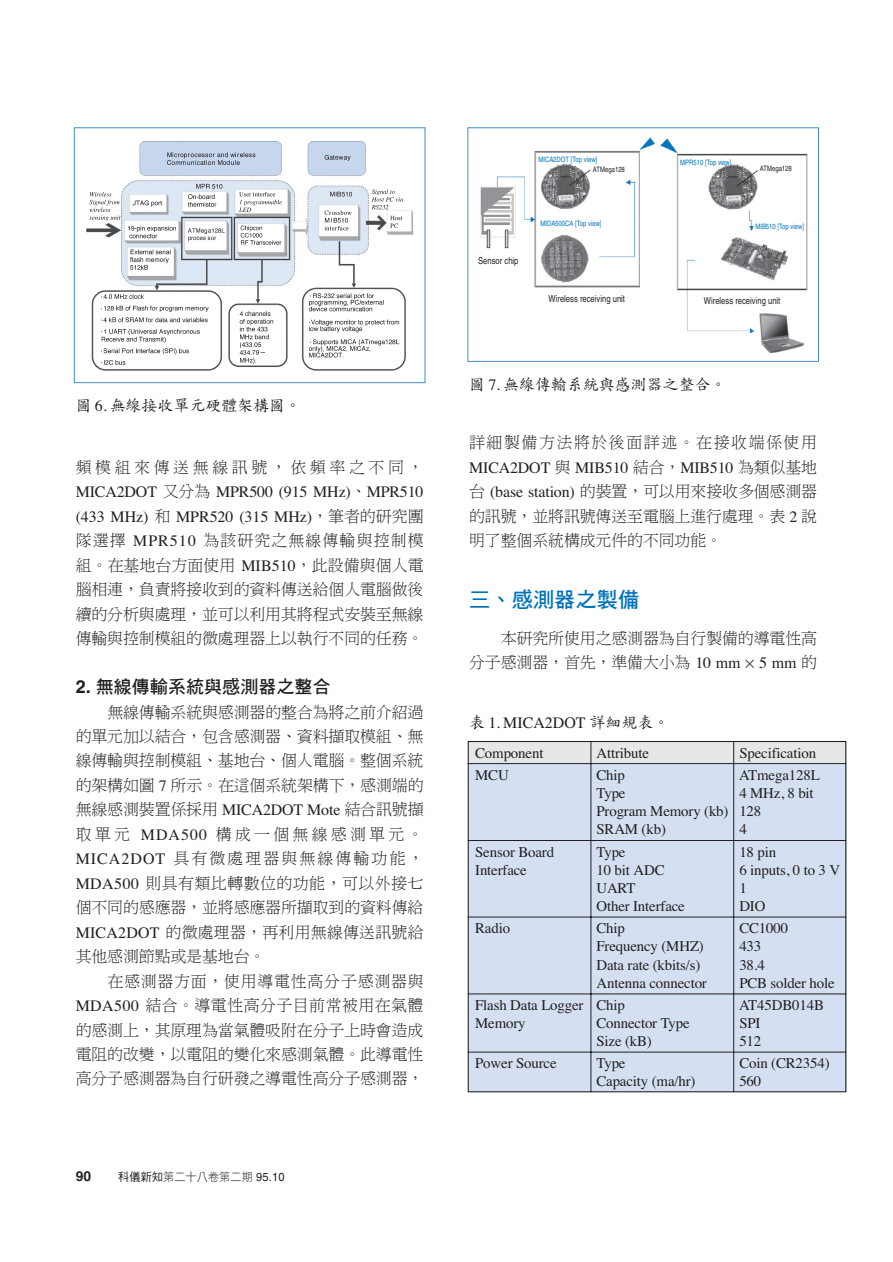
<style>
.page{position:relative;width:893px;height:1262px;background:#fff}
.page>*{position:absolute;margin:0;border:0;box-sizing:border-box;transform-origin:0 0}
.t1{font:21.3px "DF Hei Bd HK BF";color:#0072bc}
.t2{font:18.15px "DF Hei Bd HK BF";color:#231f20}
.t3{font:15.9px/24.5px "DF Ming Lt HK BF";letter-spacing:-.01em;color:#231f20;text-align:justify}
.t4{font:15.9px/24.5px "Times";letter-spacing:-.01em;color:#231f20}
.t5{font:15.9px "DF Kai Shu Md HK BF";color:#231f20}
.t6{font:15.9px "DF Ming Lt HK BF";letter-spacing:.095em;color:#231f20}
.t7{font:15.9px "DF Ming Lt HK BF";letter-spacing:.225em;color:#231f20}
.t8{font:14.85px/18px "Times";letter-spacing:-.01em;color:#231f20}
.t9{font:700 13.8px "Helvetica";color:#231f20}
.t10{font:11.7px "DF Li Hei Lt HK BF";letter-spacing:.01em;color:#231f20;scale:.95 1}
.t11{font:9.6px "Helvetica";color:#231f20;scale:.8 1}
.t12{font:7.5px "Helvetica";color:#0072bc;scale:.8 1}
.t13{font:7.5px "Helvetica";color:#231f20;scale:.8 1}
.s1{font-family:"Times"}
.s2{font-family:"DF Ming Lt HK BF"}
.s3{font-family:"Helvetica";font-weight:700}
.s4{font-family:"DF Hei Md HK BF"}
.s5{font-family:"Helvetica"}
.s6{font-family:"DF Kai Shu Md HK BF"}
</style>
<div class="page">
<img style="left:87px;top:141px;width:327px;height:229px">
<div style="left:74px;top:128px;width:351px;height:255px;border:1px solid #448dcb"></div>
<div style="left:467px;top:741px;width:379px;height:22px;background:#e6e7e9"></div>
<div style="left:467px;top:763px;width:379px;height:328px;background:#d4e0f1"></div>
<div style="left:467px;top:741px;width:379px;height:351px;border:1px solid #231f20"></div>
<img style="left:480px;top:137px;width:328px;height:217px">
<hr style="left:467px;top:763px;width:379px;height:1px;background:#231f20">
<hr style="left:467px;top:840px;width:379px;height:1px;background:#231f20">
<hr style="left:467px;top:916px;width:379px;height:1px;background:#231f20">
<hr style="left:467px;top:993px;width:379px;height:1px;background:#231f20">
<hr style="left:467px;top:1051px;width:379px;height:1px;background:#231f20">
<hr style="left:590px;top:741px;width:1px;height:351px;background:#231f20">
<hr style="left:733px;top:741px;width:1px;height:351px;background:#231f20">
<p class="t5" style="left:76px;top:397px;width:227px">圖 <span class="s1">6.</span> 無線接收單元硬體架構圖。</p>
<p class="t7" style="left:76px;top:459px;width:349px">頻模組來傳送無線訊號，依頻率之不同，</p>
<p class="t4" style="left:76px;top:481px;width:349px">MICA2DOT <span class="s2">又分為</span> MPR500 (915 MHz)<span class="s2">、</span>MPR510 (433 MHz) <span class="s2">和</span> MPR520 (315 MHz)<span class="s2">，筆者的研究團</span></p>
<p class="t3" style="left:76px;top:529px;width:349px">隊選擇 <span class="s1">MPR510</span> 為該研究之無線傳輸與控制模組。在基地台方面使用 <span class="s1">MIB510</span>，此設備與個人電腦相連，負責將接收到的資料傳送給個人電腦做後續的分析與處理，並可以利用其將程式安裝至無線傳輸與控制模組的微處理器上以執行不同的任務。</p>
<p class="t2" style="left:76px;top:677px;width:256px"><span class="s3">2.</span> 無線傳輸系統與感測器之整合</p>
<p class="t3" style="left:76px;top:700px;width:349px;text-indent:32px">無線傳輸系統與感測器的整合為將之前介紹過的單元加以結合，包含感測器、資料擷取模組、無線傳輸與控制模組、基地台、個人電腦。整個系統的架構如圖 <span class="s1">7</span> 所示。在這個系統架構下，感測端的無線感測裝置係採用 <span class="s1">MICA2DOT Mote</span> 結合訊號擷取單元 <span class="s1">MDA500</span> 構成一個無線感測單元。<span class="s1">MICA2DOT</span> 具有微處理器與無線傳輸功能，<span class="s1">MDA500</span> 則具有類比轉數位的功能，可以外接七個不同的感應器，並將感應器所擷取到的資料傳給<span class="s1">MICA2DOT</span> 的微處理器，再利用無線傳送訊號給其他感測節點或是基地台。</p>
<p class="t3" style="left:76px;top:969px;width:349px;text-indent:32px">在感測器方面，使用導電性高分子感測器與<span class="s1">MDA500</span> 結合。導電性高分子目前常被用在氣體的感測上，其原理為當氣體吸附在分子上時會造成電阻的改變，以電阻的變化來感測氣體。此導電性高分子感測器為自行研發之導電性高分子感測器，</p>
<p class="t9" style="left:76px;top:1171px;width:17px">90</p>
<p class="t10" style="left:118px;top:1171px;width:177px"><span class="s4">科儀新知</span>第二十八卷第二期 <span class="s5">95.10</span></p>
<p class="t11" style="left:478px;top:257px;width:52px">Sensor chip</p>
<p class="t12" style="left:538px;top:157px;width:75px">MICA2DOT [Top view]</p>
<p class="t13" style="left:593px;top:166px;width:41px">ATMega128</p>
<p class="t12" style="left:680px;top:160px;width:66px">MPR510 [Top view]</p>
<p class="t13" style="left:760px;top:166px;width:41px">ATMega128</p>
<p class="t12" style="left:540px;top:221px;width:78px">MIDA500CA [Top view]</p>
<p class="t12" style="left:755px;top:224px;width:62px">MIB510 [Top view]</p>
<p class="t11" style="left:548px;top:295px;width:97px">Wireless receiving unit</p>
<p class="t11" style="left:703px;top:297px;width:97px">Wireless receiving unit</p>
<p class="t5" style="left:469px;top:376px;width:259px">圖 <span class="s1">7.</span> 無線傳輸系統與感測器之整合。</p>
<p class="t6" style="left:469px;top:435px;width:349px">詳細製備方法將於後面詳述。在接收端係使用</p>
<p class="t4" style="left:469px;top:457px;width:349px">MICA2DOT <span class="s2">與</span> MIB510 <span class="s2">結合，</span>MIB510 <span class="s2">為類似基地</span></p>
<p class="t3" style="left:469px;top:480px;width:349px">台 <span class="s1">(base station)</span> 的裝置，可以用來接收多個感測器的訊號，並將訊號傳送至電腦上進行處理。表 <span class="s1">2</span> 說明了整個系統構成元件的不同功能。</p>
<h1 class="t1" style="left:469px;top:588px;width:172px">三、感測器之製備</h1>
<p class="t3" style="left:469px;top:626px;width:349px;text-align:right">本研究所使用之感測器為自行製備的導電性高<br>分子感測器，首先，準備大小為 <span class="s1">10 mm 5 mm</span> 的</p>
<p class="t4" style="left:469px;top:711px;width:202px"><span class="s6">表</span> 1. MICA2DOT <span class="s6">詳細規表。</span></p>
<p class="t8" style="left:475px;top:745px;width:70px">Component</p>
<p class="t8" style="left:596px;top:745px;width:54px">Attribute</p>
<p class="t8" style="left:739px;top:745px;width:78px">Specification</p>
<p class="t8" style="left:475px;top:767px;width:35px">MCU</p>
<p class="t8" style="left:596px;top:767px;width:30px">Chip</p>
<p class="t8" style="left:739px;top:767px;width:82px">ATmega128L</p>
<p class="t8" style="left:596px;top:785px;width:31px">Type</p>
<p class="t8" style="left:596px;top:785px;width:219px;text-indent:143px">4 MHz, 8 bit<br>Program Memory (kb) 128<br>SRAM (kb)</p>
<p class="t8" style="left:739px;top:822px;width:9px">4</p>
<p class="t8" style="left:475px;top:844px;width:80px">Sensor Board</p>
<p class="t8" style="left:596px;top:844px;width:31px">Type</p>
<p class="t8" style="left:739px;top:844px;width:38px">18 pin</p>
<p class="t8" style="left:475px;top:862px;width:53px">Interface</p>
<p class="t8" style="left:596px;top:862px;width:70px">10 bit ADC</p>
<p class="t8" style="left:739px;top:862px;width:102px">6 inputs, 0 to 3 V</p>
<p class="t8" style="left:596px;top:880px;width:41px">UART</p>
<p class="t8" style="left:739px;top:880px;width:9px">1</p>
<p class="t8" style="left:596px;top:898px;width:90px">Other Interface</p>
<p class="t8" style="left:739px;top:898px;width:28px">DIO</p>
<p class="t8" style="left:475px;top:920px;width:36px">Radio</p>
<p class="t8" style="left:596px;top:920px;width:30px">Chip</p>
<p class="t8" style="left:739px;top:920px;width:50px">CC1000</p>
<p class="t8" style="left:596px;top:938px;width:109px">Frequency (MHZ)</p>
<p class="t8" style="left:739px;top:938px;width:24px">433</p>
<p class="t8" style="left:596px;top:957px;width:105px">Data rate (kbits/s)</p>
<p class="t8" style="left:739px;top:957px;width:27px">38.4</p>
<p class="t8" style="left:596px;top:975px;width:112px">Antenna connector</p>
<p class="t8" style="left:739px;top:975px;width:97px">PCB solder hole</p>
<p class="t8" style="left:475px;top:997px;width:151px">Flash Data Logger Chip</p>
<p class="t8" style="left:739px;top:997px;width:86px">AT45DB014B</p>
<p class="t8" style="left:475px;top:1015px;width:52px">Memory</p>
<p class="t8" style="left:596px;top:1015px;width:95px">Connector Type</p>
<p class="t8" style="left:739px;top:1015px;width:23px">SPI</p>
<p class="t8" style="left:596px;top:1033px;width:57px">Size (kB)</p>
<p class="t8" style="left:739px;top:1033px;width:24px">512</p>
<p class="t8" style="left:475px;top:1055px;width:83px">Power Source</p>
<p class="t8" style="left:596px;top:1055px;width:31px">Type</p>
<p class="t8" style="left:739px;top:1055px;width:92px">Coin (CR2354)</p>
<p class="t8" style="left:596px;top:1073px;width:100px">Capacity (ma/hr)</p>
<p class="t8" style="left:739px;top:1073px;width:24px">560</p>
</div>
